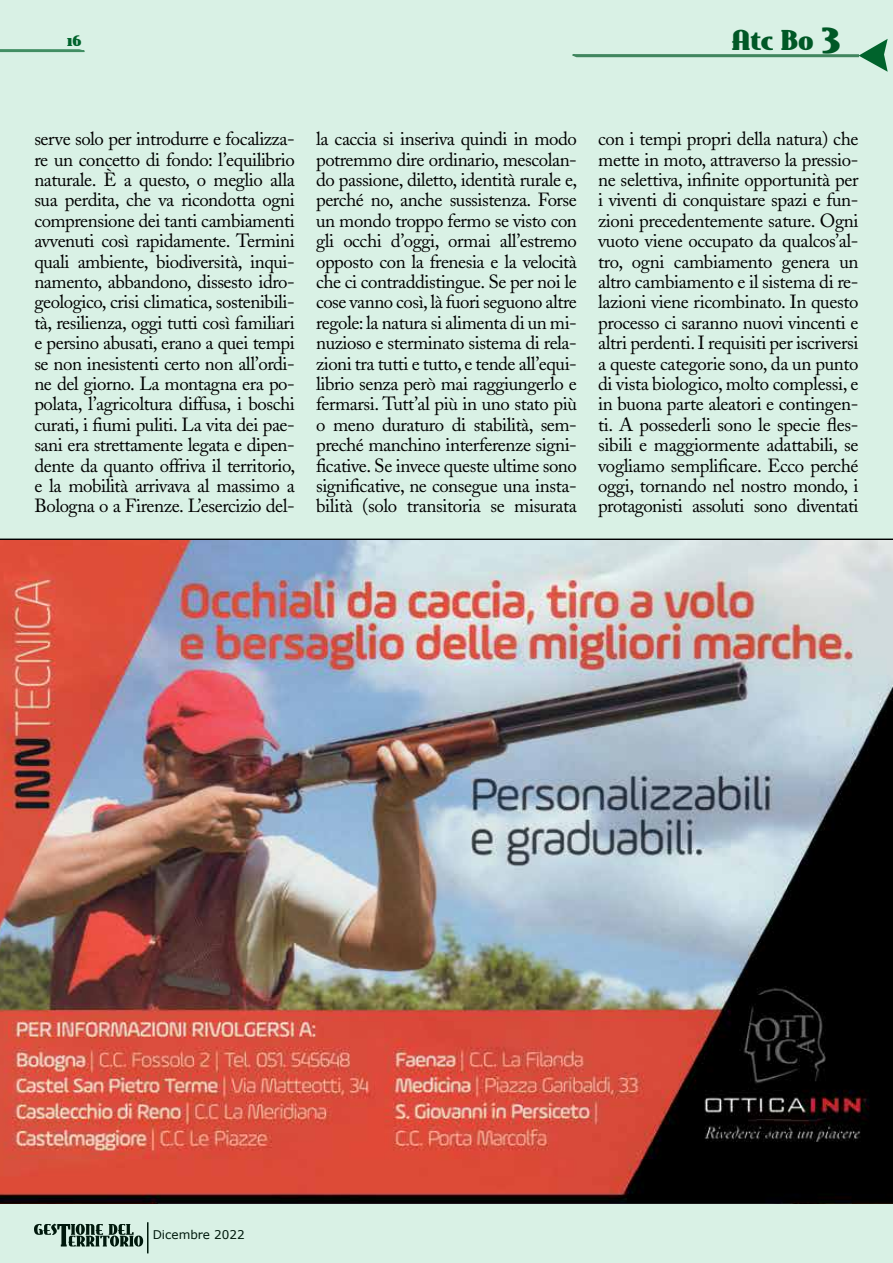
<style>
.page{position:relative;width:893px;height:1263px;background:#d9f1e5}
.page>*{position:absolute;margin:0;border:0;box-sizing:border-box;transform-origin:0 0}
.t1{font:27.75px "East Market";color:#005826}
.t2{font:18.9px/20.4px "Adobe Caslon";letter-spacing:-.025em;color:#000;text-align:justify}
.t3{font:16.5px "East Market";color:#005826}
.t4{font:12px "Verdana";color:#000}
.s1{font-size:40.2px}
</style>
<div class="page">
<svg style="left:572px;top:39px;width:316px;height:33px"></svg>
<hr style="left:0;top:539px;width:893px;height:1px;background:#000">
<img style="left:0;top:540px;width:893px;height:663px">
<p class="t3" style="left:67px;top:31px;width:16px">16</p>
<h1 class="t1" style="left:732px;top:25px;width:110px">Atc Bo <span class="s1">3</span></h1>
<p class="t2" style="left:34px;top:129px;width:262px">serve solo per introdurre e focalizza&shy;re un concetto di fondo: l’equilibrio naturale. È a questo, o meglio alla sua perdita, che va ricondotta ogni comprensione dei tanti cambiamenti avvenuti così rapidamente. Termini quali ambiente, biodiversità, inqui&shy;namento, abbandono, dissesto idro&shy;geologico, crisi climatica, sostenibili&shy;tà, resilienza, oggi tutti così familiari e persino abusati, erano a quei tempi se non inesistenti certo non all’ordi&shy;ne del giorno. La montagna era po&shy;polata, l’agricoltura diffusa, i boschi curati, i fiumi puliti. La vita dei pae&shy;sani era strettamente legata e dipen&shy;dente da quanto offriva il territorio, e la mobilità arrivava al massimo a Bologna o a Firenze. L’esercizio del-</p>
<p class="t2" style="left:316px;top:129px;width:263px">la caccia si inseriva quindi in modo potremmo dire ordinario, mescolan&shy;do passione, diletto, identità rurale e, perché no, anche sussistenza. Forse un mondo troppo fermo se visto con gli occhi d’oggi, ormai all’estremo opposto con la frenesia e la velocità che ci contraddistingue. Se per noi le cose vanno così, là fuori seguono altre regole: la natura si alimenta di un mi&shy;nuzioso e sterminato sistema di rela&shy;zioni tra tutti e tutto, e tende all’equi&shy;librio senza però mai raggiungerlo e fermarsi. Tutt’al più in uno stato più o meno duraturo di stabilità, sem&shy;preché manchino interferenze signi&shy;ficative. Se invece queste ultime sono significative, ne consegue una insta&shy;bilità (solo transitoria se misurata</p>
<p class="t2" style="left:598px;top:129px;width:262px">con i tempi propri della natura) che mette in moto, attraverso la pressio&shy;ne selettiva, infinite opportunità per i viventi di conquistare spazi e fun&shy;zioni precedentemente sature. Ogni vuoto viene occupato da qualcos’al&shy;tro, ogni cambiamento genera un altro cambiamento e il sistema di re&shy;lazioni viene ricombinato. In questo processo ci saranno nuovi vincenti e altri perdenti. I requisiti per iscriversi a queste categorie sono, da un punto di vista biologico, molto complessi, e in buona parte aleatori e contingen&shy;ti. A possederli sono le specie fles&shy;sibili e maggiormente adattabili, se vogliamo semplificare. Ecco perché oggi, tornando nel nostro mondo, i protagonisti assoluti sono diventati</p>
<p class="t4" style="left:153px;top:1227px;width:94px">Dicembre 2022</p>
</div>
